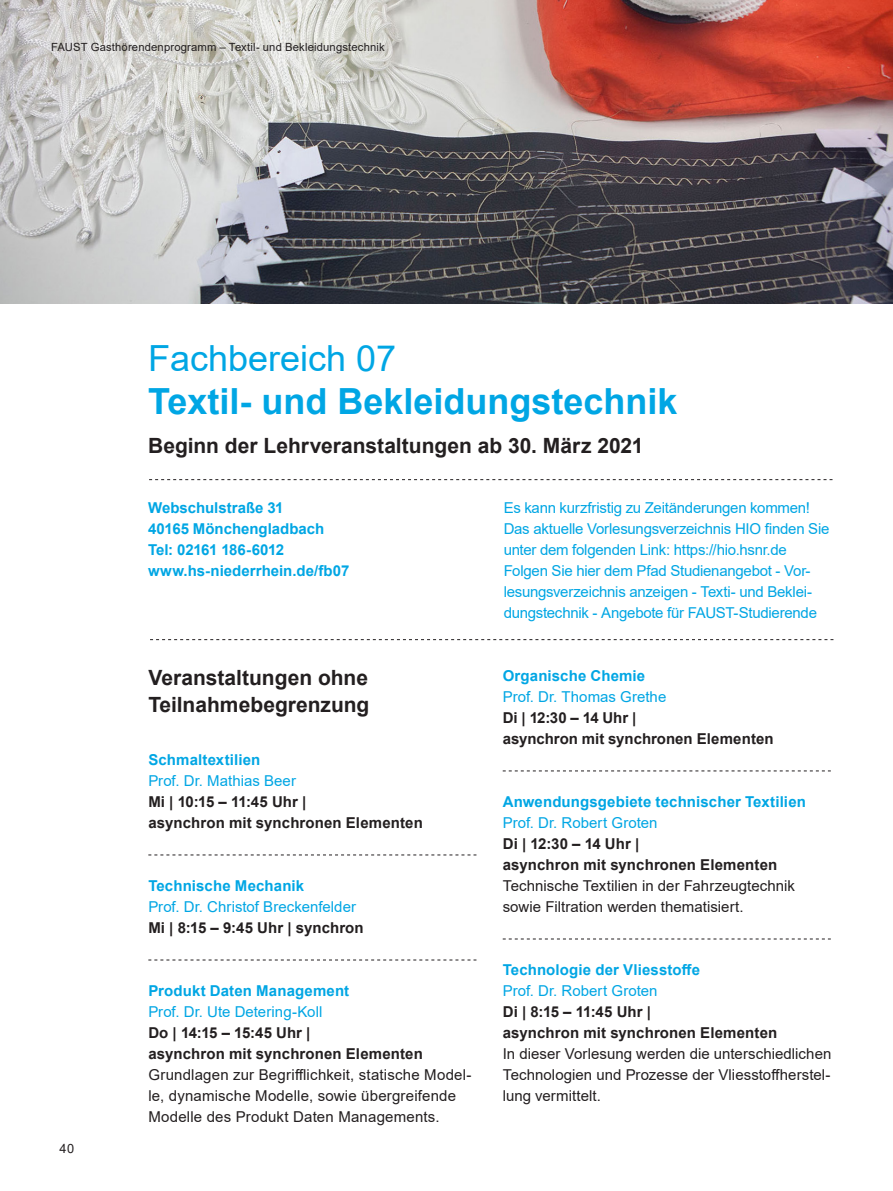
<style>
.page{position:relative;width:893px;height:1191px;background:#fff}
.page>*{position:absolute;margin:0;border:0;box-sizing:border-box;transform-origin:0 0}
.t1{font:700 36px "Arial";color:#00a6e4}
.t2{font:36px "Arial";color:#00a6e4}
.t3{font:700 21px/27px "Arial";color:#231f20}
.t4{font:15px/21px "Arial";letter-spacing:-.015em;color:#00a6e4}
.t5{font:15px/21px "Arial";letter-spacing:.005em;color:#231f20}
.t6{font:700 15px/21px "Arial";letter-spacing:.005em;color:#231f20}
.t7{font:700 15px/21px "Arial";letter-spacing:.005em;color:#00a6e4}
.t8{font:15px "Arial";letter-spacing:.005em;color:#00a6e4}
.t9{font:12.75px "Arial";color:#231f20}
.t10{font:11.25px "Arial";letter-spacing:.015em;color:#231f20}
</style>
<div class="page">
<img style="left:0;top:0;width:893px;height:303px">
<svg style="left:503px;top:770px;width:328px;height:1px"></svg>
<svg style="left:503px;top:938px;width:328px;height:1px"></svg>
<svg style="left:148px;top:854px;width:328px;height:1px"></svg>
<svg style="left:148px;top:959px;width:328px;height:1px"></svg>
<svg style="left:150px;top:639px;width:683px;height:1px"></svg>
<svg style="left:149px;top:479px;width:683px;height:1px"></svg>
<p class="t10" style="left:51px;top:39px;width:335px">FAUST Gasthörendenprogramm – Textil- und Bekleidungstechnik</p>
<h1 class="t2" style="left:148px;top:333px;width:250px">Fachbereich 07</h1>
<h1 class="t1" style="left:148px;top:376px;width:531px">Textil- und Bekleidungstechnik</h1>
<h2 class="t3" style="left:148px;top:432px;width:497px">Beginn der Lehrveranstaltungen ab 30. März 2021</h2>
<p class="t9" style="left:60px;top:1139px;width:16px">40</p>
<p class="t7" style="left:148px;top:497px;width:203px">Webschulstraße 31<br>40165 Mönchengladbach<br>Tel: 02161 186-6012 www.hs-niederrhein.de/fb07</p>
<h2 class="t3" style="left:148px;top:664px;width:223px">Veranstaltungen ohne<br>Teilnahmebegrenzung</h2>
<p class="t7" style="left:148px;top:749px;width:113px">Schmaltextilien</p>
<p class="t8" style="left:148px;top:770px;width:149px">Prof. Dr. Mathias Beer</p>
<p class="t6" style="left:148px;top:791px;width:276px">Mi | 10:15 – 11:45 Uhr |<br>asynchron mit synchronen Elementen</p>
<p class="t7" style="left:148px;top:875px;width:157px">Technische Mechanik</p>
<p class="t4" style="left:148px;top:896px;width:209px">Prof. Dr. Christof Breckenfelder</p>
<p class="t6" style="left:148px;top:917px;width:217px">Mi | 8:15 – 9:45 Uhr | synchron</p>
<p class="t7" style="left:148px;top:980px;width:202px">Produkt Daten Management</p>
<p class="t4" style="left:148px;top:1001px;width:176px">Prof. Dr. Ute Detering-Koll</p>
<p class="t6" style="left:148px;top:1022px;width:276px">Do | 14:15 – 15:45 Uhr |<br>asynchron mit synchronen Elementen</p>
<p class="t5" style="left:148px;top:1064px;width:325px">Grundlagen zur Begrifflichkeit, statische Model&shy;le, dynamische Modelle, sowie übergreifende<br>Modelle des Produkt Daten Managements.</p>
<p class="t4" style="left:504px;top:497px;width:327px">Es kann kurzfristig zu Zeitänderungen kommen!<br>Das aktuelle Vorlesungsverzeichnis HIO finden Sie unter dem folgenden Link: https://hio.hsnr.de Folgen Sie hier dem Pfad Studienangebot - Vor&shy;lesungsverzeichnis anzeigen - Texti- und Beklei&shy;dungstechnik - Angebote für FAUST-Studierende</p>
<p class="t7" style="left:503px;top:665px;width:144px">Organische Chemie</p>
<p class="t8" style="left:503px;top:686px;width:165px">Prof. Dr. Thomas Grethe</p>
<p class="t6" style="left:503px;top:707px;width:273px">Di | 12:30 – 14 Uhr |<br>asynchron mit synchronen Elementen</p>
<p class="t7" style="left:503px;top:791px;width:305px">Anwendungsgebiete technischer Textilien</p>
<p class="t8" style="left:503px;top:812px;width:156px">Prof. Dr. Robert Groten</p>
<p class="t6" style="left:503px;top:833px;width:276px">Di | 12:30 – 14 Uhr |<br>asynchron mit synchronen Elementen</p>
<p class="t5" style="left:503px;top:875px;width:294px">Technische Textilien in der Fahrzeugtechnik sowie Filtration werden thematisiert.</p>
<p class="t7" style="left:503px;top:959px;width:199px">Technologie der Vliesstoffe</p>
<p class="t8" style="left:503px;top:980px;width:156px">Prof. Dr. Robert Groten</p>
<p class="t6" style="left:503px;top:1001px;width:276px">Di | 8:15 – 11:45 Uhr |<br>asynchron mit synchronen Elementen</p>
<p class="t5" style="left:503px;top:1043px;width:330px;text-align:justify">In dieser Vorlesung werden die unterschiedlichen Technologien und Prozesse der Vliesstoffherstel&shy;lung vermittelt.</p>
</div>
